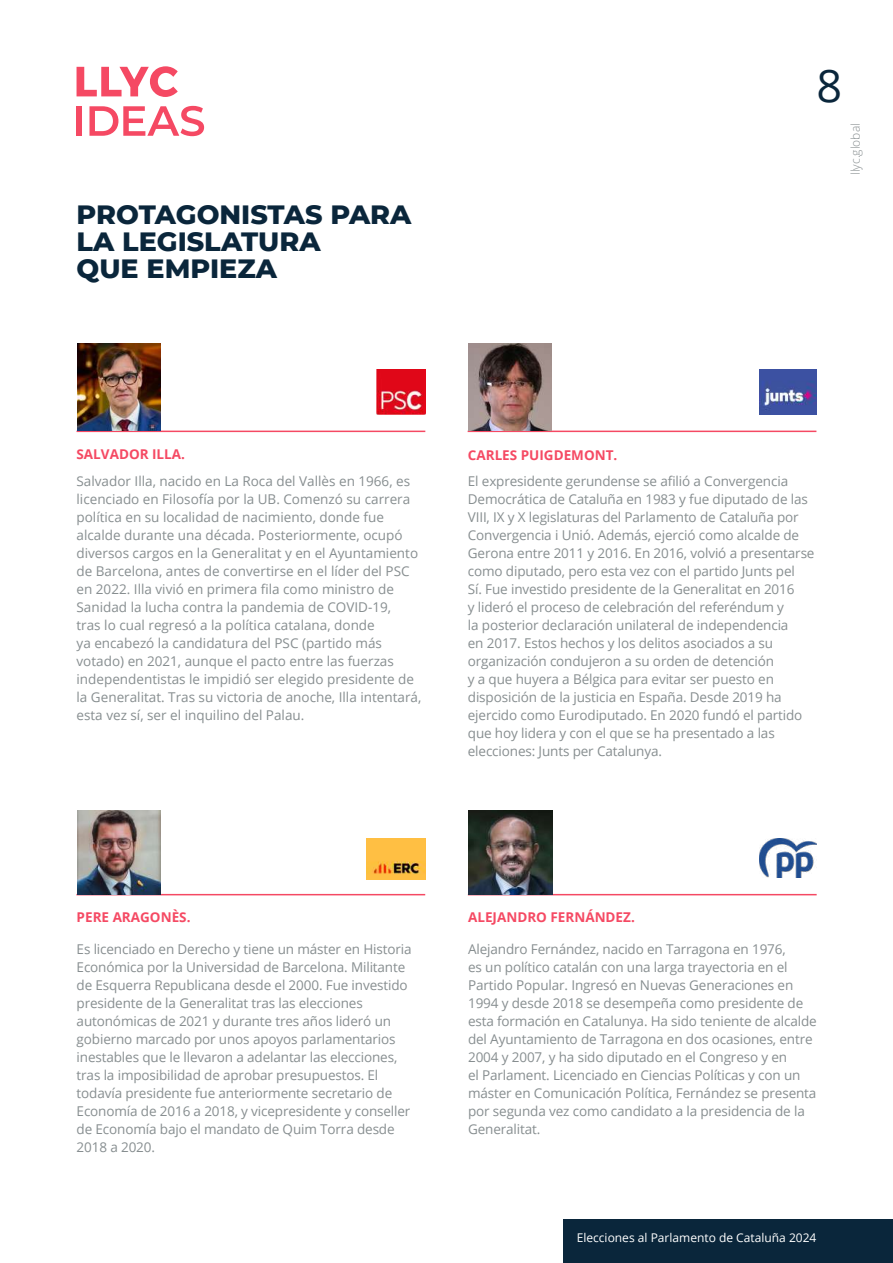
<style>
.page{position:relative;width:893px;height:1263px;background:#fff}
.page>*{position:absolute;margin:0;border:0;box-sizing:border-box;transform-origin:0 0}
.t1{font:45px "Open Sans";color:#0a263b}
.t2{font:800 27px/27px "Montserrat";color:#0a263b}
.t3{font:13.5px/18px "Open Sans";letter-spacing:-.01em;color:#878e90}
.t4{font:700 13.5px "Open Sans";color:#f54963}
.t5{font:12px "Open Sans";color:#fff}
.t6{font:300 12px "Open Sans";color:#878e90}
</style>
<div class="page">
<div style="left:77px;top:106px;width:5px;height:30px;background:#f54963"></div>
<svg style="left:89px;top:106px;width:115px;height:30px"></svg>
<svg style="left:77px;top:66px;width:101px;height:31px"></svg>
<div style="left:564px;top:1219px;width:329px;height:44px;background:#0a263b"></div>
<hr style="left:77px;top:431px;width:348px;height:1px;background:#f54963">
<img style="left:77px;top:343px;width:84px;height:88px">
<hr style="left:468px;top:431px;width:348px;height:1px;background:#f54963">
<img style="left:468px;top:343px;width:84px;height:88px">
<hr style="left:468px;top:894px;width:349px;height:1px;background:#f54963">
<img style="left:469px;top:810px;width:83px;height:84px">
<hr style="left:76px;top:894px;width:349px;height:1px;background:#f54963">
<img style="left:77px;top:810px;width:84px;height:84px">
<img style="left:367px;top:838px;width:58px;height:41px">
<img style="left:760px;top:369px;width:56px;height:45px">
<img style="left:377px;top:369px;width:48px;height:45px">
<img style="left:759px;top:839px;width:57px;height:38px">
<h2 class="t2" style="left:77px;top:200px;width:336px">PROTAGONISTAS PARA<br>LA LEGISLATURA<br>QUE EMPIEZA</h2>
<h1 class="t1" style="left:816px;top:55px;width:27px">8</h1>
<p class="t6" style="left:847px;top:175px;width:53px;rotate:-90deg">llyc.global</p>
<p class="t4" style="left:77px;top:444px;width:110px">SALVADOR ILLA.</p>
<p class="t3" style="left:77px;top:472px;width:346px">Salvador Illa, nacido en La Roca del Vallès en 1966, es licenciado en Filosofía por la UB. Comenzó su carrera política en su localidad de nacimiento, donde fue alcalde durante una década. Posteriormente, ocupó diversos cargos en la Generalitat y en el Ayuntamiento de Barcelona, antes de convertirse en el líder del PSC en 2022. Illa vivió en primera fila como ministro de Sanidad la lucha contra la pandemia de COVID-19,<br>tras lo cual regresó a la política catalana, donde<br>ya encabezó la candidatura del PSC (partido más votado) en 2021, aunque el pacto entre las fuerzas independentistas le impidió ser elegido presidente de la Generalitat. Tras su victoria de anoche, Illa intentará, esta vez sí, ser el inquilino del Palau.</p>
<p class="t4" style="left:468px;top:445px;width:151px">CARLES PUIGDEMONT.</p>
<p class="t3" style="left:468px;top:472px;width:348px">El expresidente gerundense se afilió a Convergencia Democrática de Cataluña en 1983 y fue diputado de las VIII, IX y X legislaturas del Parlamento de Cataluña por Convergencia i Unió. Además, ejerció como alcalde de Gerona entre 2011 y 2016. En 2016, volvió a presentarse como diputado, pero esta vez con el partido Junts pel<br>Sí. Fue investido presidente de la Generalitat en 2016<br>y lideró el proceso de celebración del referéndum y<br>la posterior declaración unilateral de independencia<br>en 2017. Estos hechos y los delitos asociados a su organización condujeron a su orden de detención<br>y a que huyera a Bélgica para evitar ser puesto en disposición de la justicia en España. Desde 2019 ha ejercido como Eurodiputado. En 2020 fundó el partido que hoy lidera y con el que se ha presentado a las elecciones: Junts per Catalunya.</p>
<p class="t4" style="left:77px;top:908px;width:115px">PERE ARAGONÈS.</p>
<p class="t3" style="left:77px;top:940px;width:336px">Es licenciado en Derecho y tiene un máster en Historia Económica por la Universidad de Barcelona. Militante de Esquerra Republicana desde el 2000. Fue investido presidente de la Generalitat tras las elecciones autonómicas de 2021 y durante tres años lideró un gobierno marcado por unos apoyos parlamentarios inestables que le llevaron a adelantar las elecciones, tras la imposibilidad de aprobar presupuestos. El todavía presidente fue anteriormente secretario de Economía de 2016 a 2018, y vicepresidente y conseller de Economía bajo el mandato de Quim Torra desde 2018 a 2020.</p>
<p class="t4" style="left:468px;top:908px;width:168px">ALEJANDRO FERNÁNDEZ.</p>
<p class="t3" style="left:468px;top:940px;width:350px">Alejandro Fernández, nacido en Tarragona en 1976,<br>es un político catalán con una larga trayectoria en el Partido Popular. Ingresó en Nuevas Generaciones en 1994 y desde 2018 se desempeña como presidente de esta formación en Catalunya. Ha sido teniente de alcalde del Ayuntamiento de Tarragona en dos ocasiones, entre 2004 y 2007, y ha sido diputado en el Congreso y en<br>el Parlament. Licenciado en Ciencias Políticas y con un máster en Comunicación Política, Fernández se presenta por segunda vez como candidato a la presidencia de la Generalitat.</p>
<p class="t5" style="left:577px;top:1229px;width:241px">Elecciones al Parlamento de Cataluña 2024</p>
</div>
